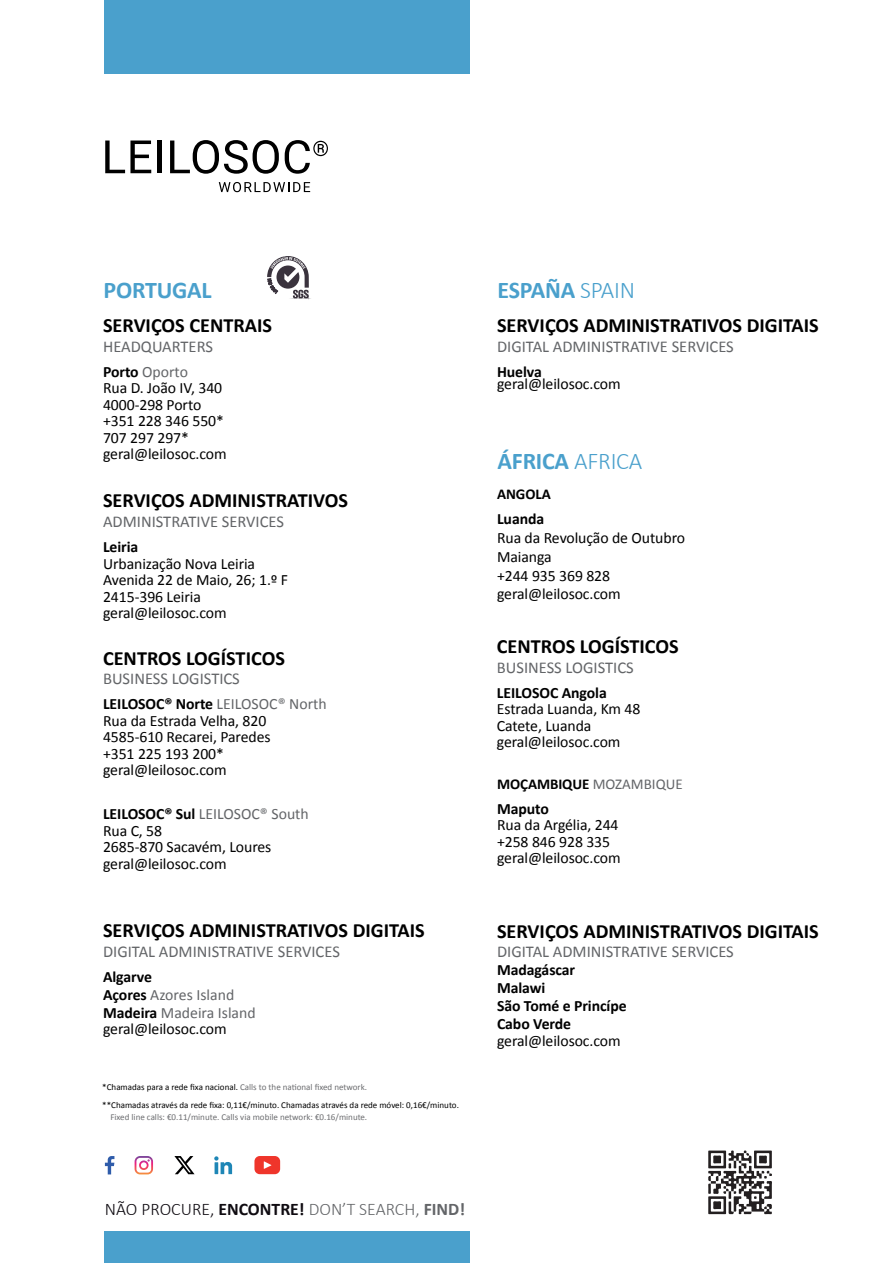
<style>
.page{position:relative;width:893px;height:1263px;background:#fff}
.page>*{position:absolute;margin:0;border:0;box-sizing:border-box;transform-origin:0 0}
.t1{font:700 24px "Calibri";letter-spacing:-.01em;color:#4aa0cc}
.t2{font:700 20.25px "Calibri";color:#000}
.t3{font:300 17.7px "Calibri";color:#636568}
.t4{font:16.5px "Calibri";color:#636568}
.t5{font:15.75px/16.5px "Calibri";letter-spacing:-.005em;color:#000}
.t6{font:700 15.75px/18px "Calibri";letter-spacing:-.005em;color:#000}
.t7{font:15.75px/18px "Calibri";color:#636568}
.t8{font:15.75px "Calibri";letter-spacing:-.005em;color:#000001}
.t9{font:700 15px "Calibri";letter-spacing:-.005em;color:#000}
.t10{font:9px/18px "Calibri";color:#000}
.t11{font:9px "Calibri";color:#6c6d70}
.s1{font-weight:700}
.s2{color:#636568}
.s3{font-weight:700;color:#000}
.s4{color:#000}
.s5{color:#6c6d70}
.s6{font-style:italic}
.s7{color:#0f0b11}
.s8{font-weight:700;color:#0f0b11}
.s9{font-weight:300}
.s10{font-weight:400;color:#636568}
</style>
<div class="page">
<svg style="left:267px;top:256px;width:44px;height:44px"></svg>
<svg style="left:105px;top:141px;width:46px;height:32px"></svg>
<div style="left:157px;top:141px;width:5px;height:32px;background:#000"></div>
<svg style="left:170px;top:140px;width:109px;height:34px"></svg>
<svg style="left:285px;top:140px;width:43px;height:34px"></svg>
<svg style="left:219px;top:182px;width:91px;height:10px"></svg>
<div style="left:105px;top:0;width:365px;height:74px;background:#4aa0cc"></div>
<div style="left:105px;top:1231px;width:365px;height:32px;background:#4aa0cc"></div>
<svg style="left:214px;top:1156px;width:18px;height:18px"></svg>
<img style="left:135px;top:1156px;width:18px;height:18px">
<svg style="left:139px;top:1159px;width:11px;height:11px"></svg>
<svg style="left:105px;top:1156px;width:9px;height:18px"></svg>
<svg style="left:254px;top:1156px;width:26px;height:18px"></svg>
<svg style="left:174px;top:1156px;width:21px;height:18px"></svg>
<svg style="left:708px;top:1150px;width:64px;height:64px"></svg>
<h1 class="t1" style="left:104px;top:273px;width:110px">PORTUGAL</h1>
<p class="t2" style="left:103px;top:311px;width:171px">SERVIÇOS CENTRAIS</p>
<p class="t4" style="left:103px;top:336px;width:111px">HEADQUARTERS</p>
<p class="t5" style="left:103px;top:362px;width:125px"><span class="s1">Porto</span> <span class="s2">Oporto<br></span>Rua D. João IV, 340<br>4000-298 Porto +351 228 346 550*<br>707 297 297* geral@leilosoc.com</p>
<p class="t2" style="left:103px;top:486px;width:247px">SERVIÇOS ADMINISTRATIVOS</p>
<p class="t4" style="left:103px;top:511px;width:182px">ADMINISTRATIVE SERVICES</p>
<p class="t6" style="left:103px;top:537px;width:37px">Leiria</p>
<p class="t5" style="left:103px;top:554px;width:187px">Urbanização Nova Leiria<br>Avenida 22 de Maio, 26; 1.º F<br>2415-396 Leiria geral@leilosoc.com</p>
<p class="t2" style="left:103px;top:643px;width:183px">CENTROS LOGÍSTICOS</p>
<p class="t4" style="left:103px;top:669px;width:138px">BUSINESS LOGISTICS</p>
<p class="t5" style="left:103px;top:695px;width:225px"><span class="s1">LEILOSOC® Norte</span> <span class="s2">LEILOSOC® North<br></span>Rua da Estrada Velha, 820<br>4585-610 Recarei, Paredes<br>+351 225 193 200* geral@leilosoc.com</p>
<p class="t7" style="left:103px;top:805px;width:207px;line-height:16.5px"><span class="s3">LEILOSOC® Sul</span> LEILOSOC® South<br><span class="s4">Rua C, 58</span></p>
<p class="t8" style="left:103px;top:837px;width:170px">2685-870 Sacavém, Loures</p>
<p class="t5" style="left:103px;top:854px;width:125px">geral@leilosoc.com</p>
<p class="t2" style="left:103px;top:916px;width:323px">SERVIÇOS ADMINISTRATIVOS DIGITAIS</p>
<p class="t4" style="left:103px;top:941px;width:238px">DIGITAL ADMINISTRATIVE SERVICES</p>
<p class="t7" style="left:103px;top:967px;width:154px"><span class="s3">Algarve<br>Açores</span> Azores Island<br><span class="s3">Madeira</span> Madeira Island</p>
<p class="t5" style="left:103px;top:1020px;width:125px">geral@leilosoc.com</p>
<p class="t10" style="left:102px;top:1077px;width:358px">*Chamadas para a rede fixa nacional. <span class="s5">Calls to the national fixed network.<br></span>**Chamadas através da rede fixa: 0,11€/minuto. Chamadas através da rede móvel: 0,16€/minuto.</p>
<p class="t11" style="left:110px;top:1111px;width:258px">Fixed line calls: €0.11/minute. Calls via mobile network: €0.16/minute<span class="s6">.</span></p>
<p class="t3" style="left:105px;top:1198px;width:362px"><span class="s7">NÃO PROCURE,</span> <span class="s8">ENCONTRE!</span> DON’T SEARCH, <span class="s1">FIND!</span></p>
<h1 class="t1" style="left:498px;top:273px;width:139px">ESPAÑA <span class="s9">SPAIN</span></h1>
<p class="t2" style="left:497px;top:311px;width:323px">SERVIÇOS ADMINISTRATIVOS DIGITAIS</p>
<p class="t4" style="left:497px;top:336px;width:238px">DIGITAL ADMINISTRATIVE SERVICES</p>
<p class="t6" style="left:497px;top:362px;width:46px">Huelva</p>
<p class="t5" style="left:497px;top:375px;width:125px">geral@leilosoc.com</p>
<h1 class="t1" style="left:498px;top:444px;width:146px">ÁFRICA <span class="s9">AFRICA</span></h1>
<p class="t9" style="left:497px;top:483px;width:55px">ANGOLA</p>
<p class="t6" style="left:497px;top:509px;width:49px">Luanda</p>
<p class="t5" style="left:497px;top:527px;width:190px;line-height:18.9px">Rua da Revolução de Outubro<br>Maianga<br>+244 935 369 828 geral@leilosoc.com</p>
<p class="t2" style="left:497px;top:632px;width:183px">CENTROS LOGÍSTICOS</p>
<p class="t4" style="left:497px;top:657px;width:138px">BUSINESS LOGISTICS</p>
<p class="t6" style="left:497px;top:683px;width:111px">LEILOSOC Angola</p>
<p class="t5" style="left:497px;top:700px;width:145px">Estrada Luanda, Km 48<br>Catete, Luanda geral@leilosoc.com</p>
<p class="t9" style="left:497px;top:773px;width:187px">MOÇAMBIQUE <span class="s10">MOZAMBIQUE</span></p>
<p class="t6" style="left:497px;top:799px;width:53px">Maputo</p>
<p class="t5" style="left:497px;top:816px;width:125px">Rua da Argélia, 244 +258 846 928 335 geral@leilosoc.com</p>
<p class="t2" style="left:497px;top:916px;width:323px">SERVIÇOS ADMINISTRATIVOS DIGITAIS</p>
<p class="t4" style="left:497px;top:942px;width:238px">DIGITAL ADMINISTRATIVE SERVICES</p>
<p class="t6" style="left:497px;top:961px;width:131px">Madagáscar<br>Malawi<br>São Tomé e Princípe<br>Cabo Verde</p>
<p class="t5" style="left:497px;top:1032px;width:125px">geral@leilosoc.com</p>
</div>
